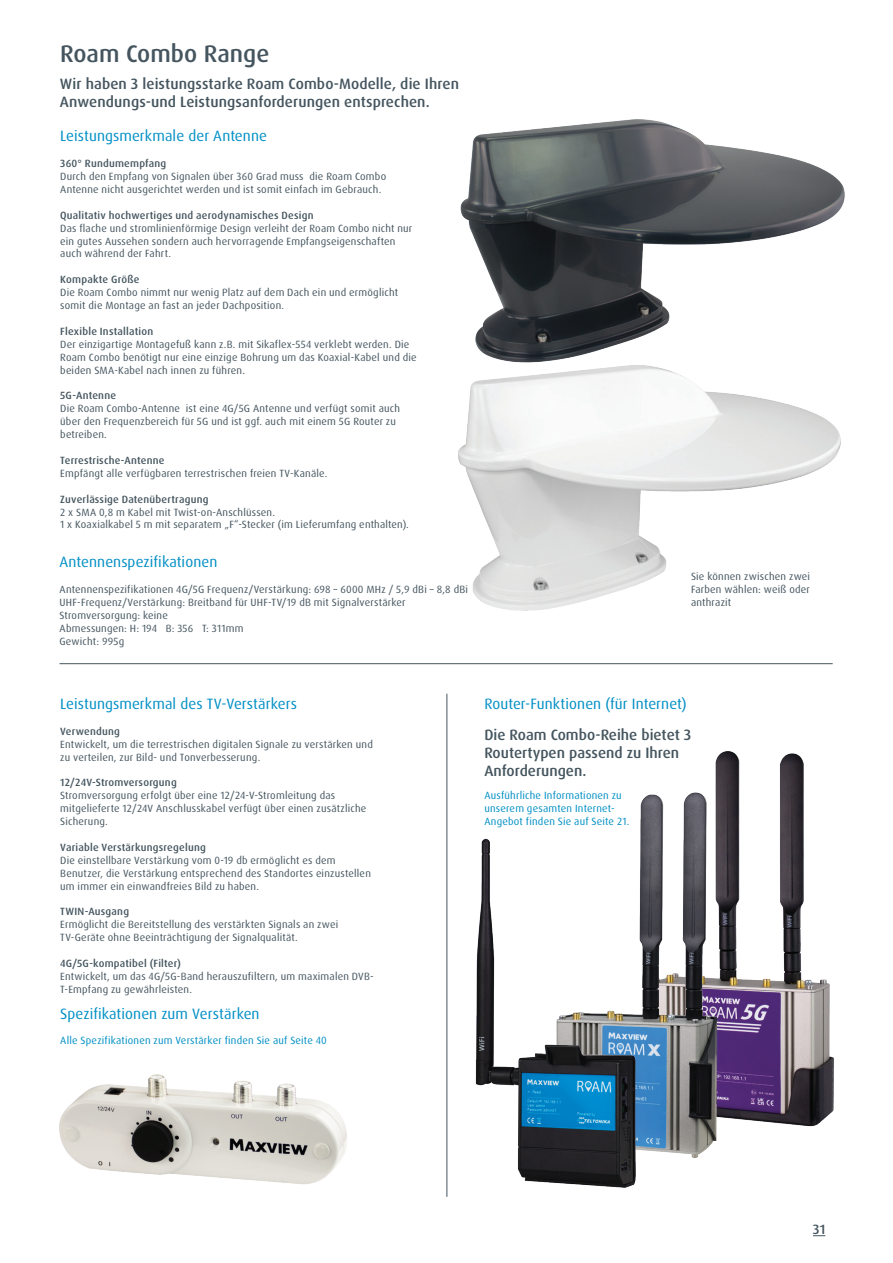
<style>
.page{position:relative;width:893px;height:1263px;background:#fff}
.page>*{position:absolute;margin:0;border:0;box-sizing:border-box;transform-origin:0 0}
.t1{font:500 24px "Dax Pro";color:#45555f}
.t2{font:500 15px/18px "Dax Pro";color:#45555f}
.t3{font:15px "Dax Pro";letter-spacing:.005em;color:#008fc5}
.t4{font:500 13.5px "Dax Pro";color:#45555f}
.t5{font:10.5px/12.9px "Dax Pro";letter-spacing:.02em;color:#45555f}
.t6{font:500 10.5px "Dax Pro";letter-spacing:.02em;color:#45555f}
.t7{font:10.5px/12.9px "Dax Pro";letter-spacing:.02em;color:#008fc5}
</style>
<div class="page">
<img style="left:715px;top:751px;width:119px;height:376px">
<img style="left:460px;top:119px;width:385px;height:223px">
<img style="left:640px;top:790px;width:102px;height:368px">
<img style="left:475px;top:832px;width:175px;height:356px">
<img style="left:458px;top:342px;width:383px;height:269px">
<img style="left:59px;top:1074px;width:288px;height:110px">
<hr style="left:60px;top:663px;width:773px;height:1px;background:#45555f">
<hr style="left:447px;top:694px;width:1px;height:503px;background:#45555f">
<svg style="left:813px;top:1235px;width:12px;height:1px"></svg>
<h1 class="t1" style="left:60px;top:38px;width:211px">Roam Combo Range</h1>
<h2 class="t2" style="left:60px;top:74px;width:401px">Wir haben 3 leistungsstarke Roam Combo-Modelle, die Ihren<br>Anwendungs-und Leistungsanforderungen entsprechen.</h2>
<h2 class="t3" style="left:60px;top:126px;width:208px">Leistungsmerkmale der Antenne</h2>
<p class="t6" style="left:60px;top:157px;width:108px">360° Rundumempfang</p>
<p class="t5" style="left:60px;top:170px;width:328px">Durch den Empfang von Signalen über 360 Grad muss die Roam Combo<br>Antenne nicht ausgerichtet werden und ist somit einfach im Gebrauch.</p>
<p class="t6" style="left:60px;top:208px;width:255px">Qualitativ hochwertiges und aerodynamisches Design</p>
<p class="t5" style="left:60px;top:222px;width:354px">Das flache und stromlinienförmige Design verleiht der Roam Combo nicht nur ein gutes Aussehen sondern auch hervorragende Empfangseigenschaften auch während der Fahrt.</p>
<p class="t6" style="left:60px;top:273px;width:81px">Kompakte Größe</p>
<p class="t5" style="left:60px;top:286px;width:339px">Die Roam Combo nimmt nur wenig Platz auf dem Dach ein und ermöglicht somit die Montage an fast an jeder Dachposition.</p>
<p class="t6" style="left:60px;top:324px;width:94px">Flexible Installation</p>
<p class="t5" style="left:60px;top:338px;width:358px">Der einzigartige Montagefuß kann z.B. mit Sikaflex-554 verklebt werden. Die<br>Roam Combo benötigt nur eine einzige Bohrung um das Koaxial-Kabel und die beiden SMA-Kabel nach innen zu führen.</p>
<p class="t6" style="left:60px;top:389px;width:57px">5G-Antenne</p>
<p class="t5" style="left:60px;top:402px;width:341px">Die Roam Combo-Antenne ist eine 4G/5G Antenne und verfügt somit auch über den Frequenzbereich für 5G und ist ggf. auch mit einem 5G Router zu betreiben.</p>
<p class="t6" style="left:60px;top:453px;width:106px">Terrestrische-Antenne</p>
<p class="t5" style="left:60px;top:467px;width:269px">Empfängt alle verfügbaren terrestrischen freien TV-Kanäle.</p>
<p class="t6" style="left:60px;top:492px;width:150px">Zuverlässige Datenübertragung</p>
<p class="t5" style="left:60px;top:505px;width:350px">2 x SMA 0,8 m Kabel mit Twist-on-Anschlüssen.<br>1 x Koaxialkabel 5 m mit separatem „F“-Stecker (im Lieferumfang enthalten).</p>
<h2 class="t3" style="left:60px;top:552px;width:159px">Antennenspezifikationen</h2>
<p class="t5" style="left:60px;top:583px;width:410px">Antennenspezifikationen 4G/5G Frequenz/Verstärkung: 698 – 6000 MHz / 5,9 dBi – 8,8 dBi UHF-Frequenz/Verstärkung: Breitband für UHF-TV/19 dB mit Signalverstärker Stromversorgung: keine<br>Abmessungen: H: 194 B: 356 T: 311mm<br>Gewicht: 995g</p>
<p class="t5" style="left:691px;top:570px;width:121px;text-align:justify">Sie können zwischen zwei Farben wählen: weiß oder anthrazit</p>
<h2 class="t3" style="left:60px;top:694px;width:238px">Leistungsmerkmal des TV-Verstärkers</h2>
<p class="t6" style="left:60px;top:724px;width:61px">Verwendung</p>
<p class="t5" style="left:60px;top:738px;width:314px">Entwickelt, um die terrestrischen digitalen Signale zu verstärken und zu verteilen, zur Bild- und Tonverbesserung.</p>
<p class="t6" style="left:60px;top:776px;width:118px">12/24V-Stromversorgung</p>
<p class="t5" style="left:60px;top:789px;width:308px">Stromversorgung erfolgt über eine 12/24-V-Stromleitung das mitgelieferte 12/24V Anschlusskabel verfügt über einen zusätzliche<br>Sicherung.</p>
<p class="t6" style="left:60px;top:840px;width:147px">Variable Verstärkungsregelung</p>
<p class="t5" style="left:60px;top:854px;width:312px">Die einstellbare Verstärkung vom 0-19 db ermöglicht es dem<br>Benutzer, die Verstärkung entsprechend des Standortes einzustellen um immer ein einwandfreies Bild zu haben.</p>
<p class="t6" style="left:60px;top:905px;width:70px">TWIN-Ausgang</p>
<p class="t5" style="left:60px;top:918px;width:280px">Ermöglicht die Bereitstellung des verstärkten Signals an zwei<br>TV-Geräte ohne Beeinträchtigung der Signalqualität.</p>
<p class="t6" style="left:60px;top:957px;width:122px">4G/5G-kompatibel (Filter)</p>
<p class="t5" style="left:60px;top:970px;width:315px">Entwickelt, um das 4G/5G-Band herauszufiltern, um maximalen DVB-<br>T-Empfang zu gewährleisten.</p>
<h2 class="t3" style="left:60px;top:1004px;width:201px">Spezifikationen zum Verstärken</h2>
<p class="t7" style="left:60px;top:1034px;width:268px">Alle Spezifikationen zum Verstärker finden Sie auf Seite 40</p>
<h2 class="t3" style="left:484px;top:694px;width:204px">Router-Funktionen (für Internet)</h2>
<h2 class="t2" style="left:484px;top:726px;width:208px">Die Roam Combo-Reihe bietet 3<br>Routertypen passend zu Ihren<br>Anforderungen.</h2>
<p class="t7" style="left:484px;top:789px;width:146px">Ausführliche Informationen zu unserem gesamten Internet-<br>Angebot finden Sie auf Seite 21.</p>
<p class="t4" style="left:813px;top:1221px;width:14px">31</p>
</div>
